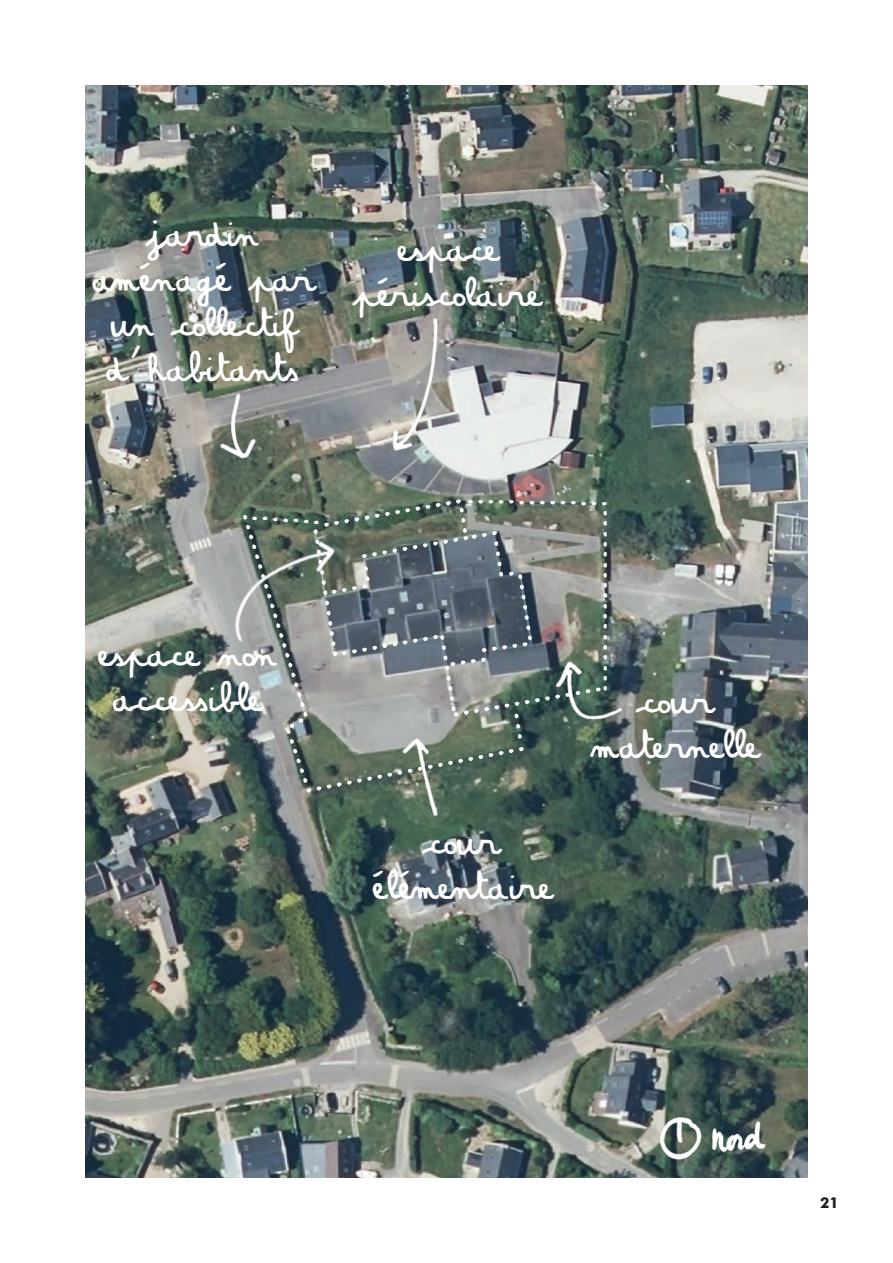
<style>
.page{position:relative;width:893px;height:1263px;background:#fff}
.page>*{position:absolute;margin:0;border:0;box-sizing:border-box;transform-origin:0 0}
.t1{font:45px "Amandine";color:#fff}
.t2{font:42px/45px "Amandine";color:#fff;text-align:center}
.t3{font:700 15px "Futura BT";color:#231f20}
</style>
<div class="page">
<img style="left:85px;top:85px;width:723px;height:1093px">
<img style="left:639px;top:1110px;width:143px;height:58px">
<img style="left:194px;top:296px;width:78px;height:178px">
<img style="left:376px;top:314px;width:70px;height:150px">
<img style="left:383px;top:731px;width:78px;height:100px">
<img style="left:541px;top:650px;width:89px;height:84px">
<img style="left:215px;top:510px;width:124px;height:157px">
<svg style="left:514px;top:713px;width:8px;height:26px"></svg>
<svg style="left:289px;top:718px;width:15px;height:11px"></svg>
<svg style="left:364px;top:566px;width:6px;height:15px"></svg>
<svg style="left:459px;top:507px;width:38px;height:32px"></svg>
<svg style="left:509px;top:571px;width:5px;height:5px"></svg>
<p class="t2" style="left:90px;top:213px;width:224px">jardin aménagé par un collectif d’habitants</p>
<p class="t2" style="left:353px;top:228px;width:188px">espace périscolaire</p>
<p class="t1" style="left:303px;top:485px;width:159px;rotate:-10deg">..............</p>
<p class="t1" style="left:455px;top:458px;width:159px;rotate:1deg">..............</p>
<p class="t1" style="left:649px;top:497px;width:200px;rotate:90deg">..................</p>
<p class="t1" style="left:269px;top:742px;width:231px;rotate:-107deg">.....................</p>
<p class="t1" style="left:270px;top:810px;width:77px;rotate:-109deg">......</p>
<p class="t1" style="left:330px;top:567px;width:87px;rotate:-176deg">.......</p>
<p class="t1" style="left:356px;top:509px;width:149px;rotate:81deg">.............</p>
<p class="t1" style="left:341px;top:516px;width:128px;rotate:-10deg">...........</p>
<p class="t1" style="left:555px;top:518px;width:124px;rotate:81deg">...........</p>
<p class="t1" style="left:429px;top:614px;width:99px;rotate:-8deg">.........</p>
<p class="t1" style="left:311px;top:552px;width:56px;rotate:-10deg">....</p>
<p class="t1" style="left:321px;top:613px;width:118px;rotate:-10deg">..........</p>
<p class="t1" style="left:482px;top:615px;width:97px;rotate:81deg">........</p>
<p class="t1" style="left:285px;top:751px;width:242px;rotate:-11deg">......................</p>
<p class="t2" style="left:96px;top:632px;width:180px">espace non accessible</p>
<p class="t1" style="left:433px;top:675px;width:170px;rotate:-10deg">...............</p>
<p class="t2" style="left:591px;top:679px;width:168px">cour maternelle</p>
<p class="t2" style="left:371px;top:821px;width:182px">cour élémentaire</p>
<p class="t3" style="left:820px;top:1193px;width:20px">21</p>
</div>
